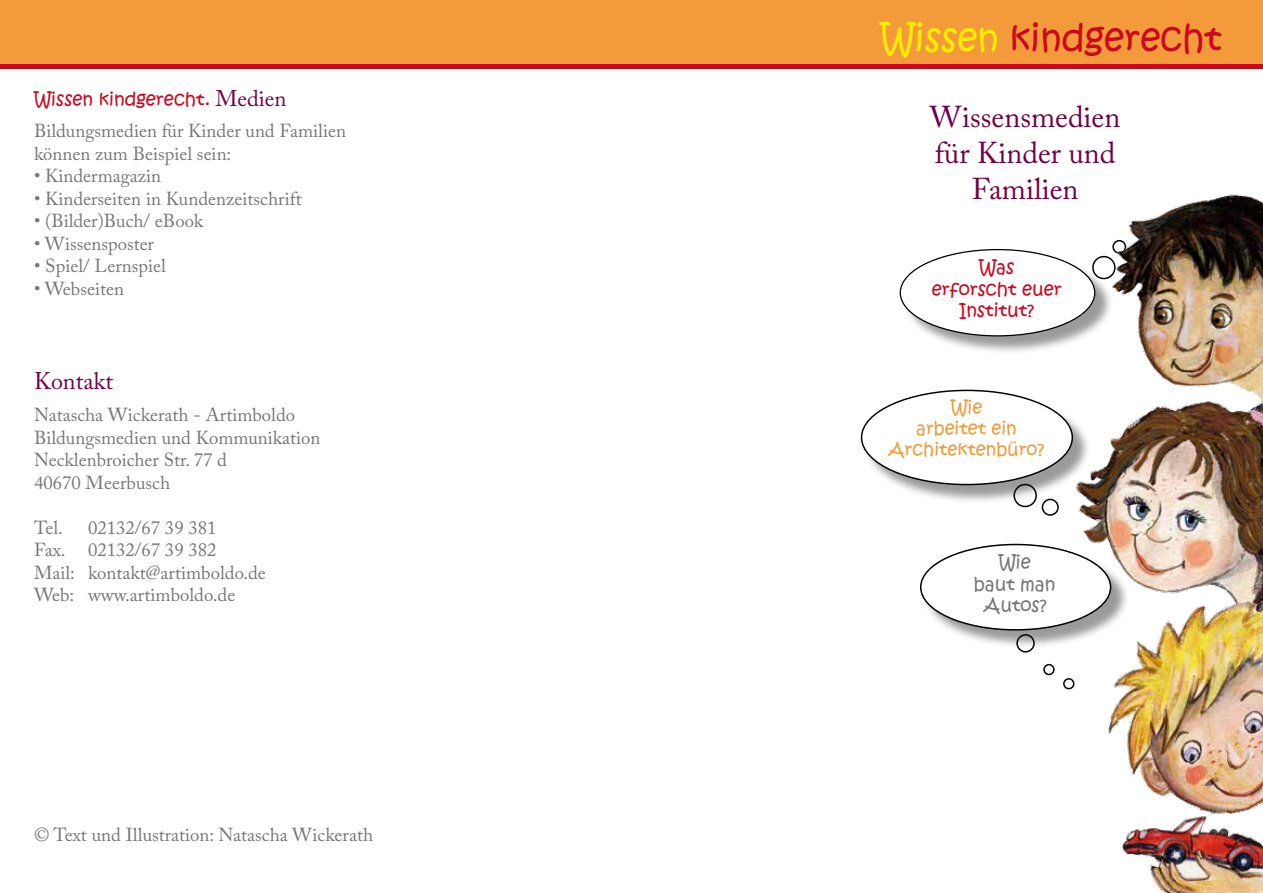
<style>
.page{position:relative;width:1263px;height:893px;background:#fff}
.page>*{position:absolute;margin:0;border:0;box-sizing:border-box;transform-origin:0 0}
.t1{font:36.75px "Kristen ITC";color:#cd071e}
.t2{font:30px/36px "Adobe Caslon Pro";color:#710244;text-align:center}
.t3{font:24px "Adobe Caslon Pro";color:#710244}
.t4{font:18.75px/22.5px "Adobe Caslon Pro";color:#777}
.t5{font:18px/21.6px "Kristen ITC";color:#cd071e;text-align:center}
.t6{font:18px/21.6px "Kristen ITC";color:#777;text-align:center}
.t7{font:17.7px/21.3px "Kristen ITC";color:#f39a3b;text-align:center}
.s1{font-family:"Adobe Caslon Pro";font-size:22.5px;color:#710244}
.s2{color:#ffed00}
</style>
<div class="page">
<div style="left:0;top:0;width:1263px;height:68px;background:#cd071e"></div>
<div style="left:0;top:0;width:1263px;height:64px;background:#f39a3b"></div>
<div style="left:1013px;top:484px;width:24px;height:23px;border:2px solid #000;border-radius:50%"></div>
<div style="left:1016px;top:634px;width:19px;height:19px;border:2px solid #000;border-radius:50%"></div>
<div style="left:864px;top:392px;width:227px;height:112px;background:#000;opacity:.4"></div>
<div style="left:861px;top:390px;width:211px;height:95px;background:#fff;border-radius:50%"></div>
<div style="left:902px;top:251px;width:211px;height:104px;background:#000;opacity:.4"></div>
<div style="left:900px;top:250px;width:195px;height:86px;background:#fff;border-radius:50%"></div>
<div style="left:923px;top:546px;width:206px;height:103px;background:#000;opacity:.4"></div>
<div style="left:921px;top:544px;width:189px;height:86px;background:#fff;border-radius:50%"></div>
<svg style="left:30px;top:68px;width:259px;height:1px"></svg>
<img style="left:1033px;top:194px;width:230px;height:699px">
<p class="t5" style="left:34px;top:89px;width:254px">Wissen kindgerecht. <span class="s1">Medien</span></p>
<p class="t4" style="left:34px;top:120px;width:314px">Bildungsmedien für Kinder und Familien können zum Beispiel sein:</p>
<p class="t4" style="left:34px;top:165px;width:129px">• Kindermagazin</p>
<p class="t4" style="left:34px;top:187px;width:269px">• Kinderseiten in Kundenzeitschrift</p>
<p class="t4" style="left:34px;top:210px;width:171px">• (Bilder)Buch/ eBook</p>
<p class="t4" style="left:34px;top:232px;width:122px">• Wissensposter</p>
<p class="t4" style="left:34px;top:255px;width:133px">• Spiel/ Lernspiel</p>
<p class="t4" style="left:34px;top:277px;width:91px">• Webseiten</p>
<p class="t3" style="left:34px;top:366px;width:81px">Kontakt</p>
<p class="t4" style="left:34px;top:404px;width:288px">Natascha Wickerath - Artimboldo<br>Bildungsmedien und Kommunikation<br>Necklenbroicher Str. 77 d<br>40670 Meerbusch</p>
<p class="t4" style="left:34px;top:516px;width:30px">Tel.</p>
<p class="t4" style="left:34px;top:516px;width:233px;text-indent:54px">02132/67 39 381<br>Fax. 02132/67 39 382<br>Mail: kontakt@artimboldo.de<br>Web: www.artimboldo.de</p>
<p class="t4" style="left:34px;top:823px;width:341px">© Text und Illustration: Natascha Wickerath</p>
<h1 class="t1" style="left:880px;top:14px;width:343px"><span class="s2">Wissen</span> kindgerecht</h1>
<h2 class="t2" style="left:930px;top:99px;width:192px">Wissensmedien für Kinder und<br>Familien</h2>
<p class="t5" style="left:932px;top:257px;width:132px">Was<br>erforscht euer<br>Institut?</p>
<p class="t7" style="left:889px;top:397px;width:157px">Wie<br>arbeitet ein<br>Architektenbüro?</p>
<p class="t6" style="left:974px;top:552px;width:83px">Wie<br>baut man<br>Autos?</p>
</div>
